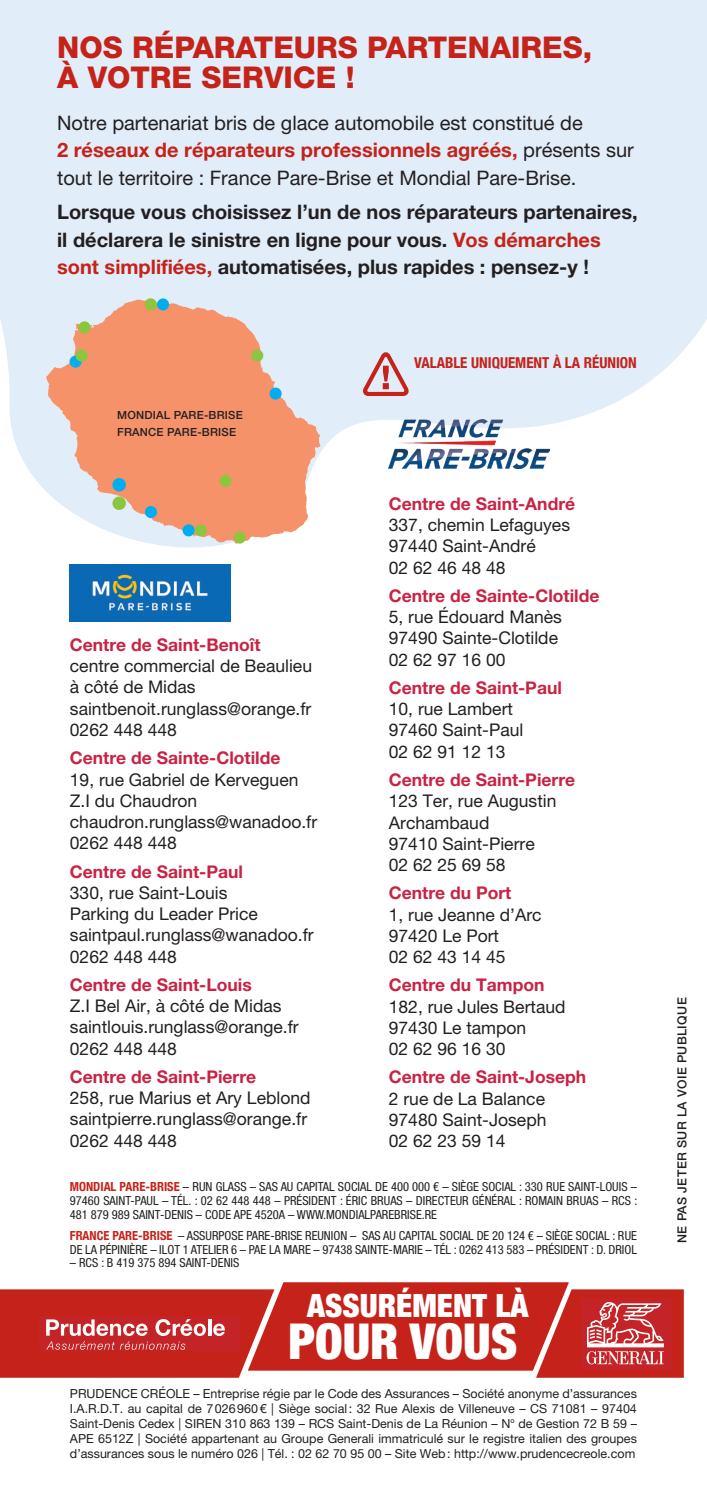
<style>
.page{position:relative;width:707px;height:1488px;background:#fff}
.page>*{position:absolute;margin:0;border:0;box-sizing:border-box;transform-origin:0 0}
.t1{font:900 condensed 49.75px "Helvetica Neue LT Pro";color:#fff}
.t2{font:900 condensed 32.25px "Helvetica Neue LT Pro";color:#fff}
.t3{font:800 30px/30px "Helvetica Neue LT Pro";color:#c5221a}
.t4{font:20px/27.5px "Helvetica Neue LT Pro";color:#231f20}
.t5{font:700 20px/27.5px "Helvetica Neue LT Pro";color:#231f20}
.t6{font:17.5px/21.2px "Helvetica Neue LT Pro";color:#231f20}
.t7{font:700 17.5px "Helvetica Neue LT Pro";color:#c82344}
.t8{font:700 condensed 15px "Helvetica Neue";color:#c5221a}
.t9{font:condensed 12.5px/13.8px "Helvetica Neue LT Std";color:#231f20;text-align:justify}
.t10{font:12.5px/15px "Helvetica Neue LT Pro";color:#231f20;text-align:justify}
.t11{font:500 12.5px "Helvetica Neue LT Pro";letter-spacing:.03em;color:#231f20}
.t12{font:500 11.25px/17px "Helvetica Neue LT Pro";letter-spacing:.02em;color:#231f20}
.s1{font-weight:700;color:#c5221a}
.s2{color:#c5221a}
.s3{font-family:"Helvetica Neue";font-weight:700;color:#c5221a}
</style>
<div class="page">
<svg style="left:0;top:0;width:707px;height:602px;fill:#e1edf8"></svg>
<svg style="left:46px;top:298px;width:275px;height:246px;background:#f0b099"></svg>
<div style="left:269px;top:388px;width:13px;height:12px;background:#00aeef;border-radius:50%"></div>
<div style="left:157px;top:298px;width:12px;height:13px;background:#00aeef;border-radius:50%"></div>
<div style="left:70px;top:356px;width:12px;height:12px;background:#00aeef;border-radius:50%"></div>
<div style="left:145px;top:506px;width:12px;height:12px;background:#00aeef;border-radius:50%"></div>
<div style="left:183px;top:524px;width:12px;height:12px;background:#00aeef;border-radius:50%"></div>
<div style="left:251px;top:350px;width:12px;height:12px;background:#8bc63e;border-radius:50%"></div>
<div style="left:145px;top:298px;width:12px;height:13px;background:#8bc63e;border-radius:50%"></div>
<div style="left:76px;top:350px;width:12px;height:12px;background:#8bc63e;border-radius:50%"></div>
<div style="left:195px;top:524px;width:12px;height:12px;background:#8bc63e;border-radius:50%"></div>
<div style="left:78px;top:321px;width:13px;height:12px;background:#8bc63e;border-radius:50%"></div>
<div style="left:220px;top:475px;width:12px;height:12px;background:#8bc63e;border-radius:50%"></div>
<div style="left:234px;top:532px;width:12px;height:12px;background:#8bc63e;border-radius:50%"></div>
<svg style="left:359px;top:351px;width:51px;height:47px;background:#d9b5bb"></svg>
<img style="left:389px;top:419px;width:160px;height:49px">
<img style="left:70px;top:564px;width:160px;height:57px">
<svg style="left:0;top:1282px;width:684px;height:96px;background:#cd413c"></svg>
<div style="left:112px;top:478px;width:14px;height:14px;background:#00aeef;border-radius:50%"></div>
<div style="left:112px;top:497px;width:14px;height:13px;background:#8bc63e;border-radius:50%"></div>
<h3 class="t3" style="left:57px;top:32px;width:537px">NOS RÉPARATEURS PARTENAIRES,<br>À VOTRE SERVICE !</h3>
<p class="t4" style="left:57px;top:109px;width:578px">Notre partenariat bris de glace automobile est constitué de<br><span class="s1">2 réseaux de réparateurs professionnels agréés,</span> présents sur tout le territoire : France Pare-Brise et Mondial Pare-Brise.</p>
<p class="t5" style="left:57px;top:198px;width:582px">Lorsque vous choisissez l’un de nos réparateurs partenaires, il déclarera le sinistre en ligne pour vous. <span class="s2">Vos démarches sont simplifiées,</span> automatisées, plus rapides : pensez-y !</p>
<p class="t12" style="left:117px;top:406px;width:127px">MONDIAL PARE-BRISE<br>FRANCE PARE-BRISE</p>
<p class="t8" style="left:414px;top:350px;width:224px">VALABLE UNIQUEMENT À LA RÉUNION</p>
<p class="t7" style="left:389px;top:493px;width:188px">Centre de Saint-André</p>
<p class="t6" style="left:389px;top:514px;width:183px">337, chemin Lefaguyes<br>97440 Saint-André<br>02 62 46 48 48</p>
<p class="t7" style="left:389px;top:585px;width:212px">Centre de Sainte-Clotilde</p>
<p class="t6" style="left:389px;top:606px;width:175px">5, rue Édouard Manès<br>97490 Sainte-Clotilde<br>02 62 97 16 00</p>
<p class="t7" style="left:389px;top:677px;width:175px">Centre de Saint-Paul</p>
<p class="t6" style="left:389px;top:698px;width:136px">10, rue Lambert<br>97460 Saint-Paul<br>02 62 91 12 13</p>
<p class="t7" style="left:389px;top:769px;width:188px">Centre de Saint-Pierre</p>
<p class="t6" style="left:389px;top:790px;width:169px">123 Ter, rue Augustin<br>Archambaud<br>97410 Saint-Pierre<br>02 62 25 69 58</p>
<p class="t7" style="left:389px;top:882px;width:124px">Centre du Port</p>
<p class="t6" style="left:389px;top:904px;width:154px">1, rue Jeanne d’Arc<br>97420 Le Port<br>02 62 43 14 45</p>
<p class="t7" style="left:389px;top:974px;width:157px">Centre du Tampon</p>
<p class="t6" style="left:389px;top:996px;width:178px">182, rue Jules Bertaud<br>97430 Le tampon<br>02 62 96 16 30</p>
<p class="t7" style="left:389px;top:1066px;width:199px">Centre de Saint-Joseph</p>
<p class="t6" style="left:389px;top:1088px;width:159px;text-align:justify">2 rue de La Balance 97480 Saint-Joseph 02 62 23 59 14</p>
<p class="t9" style="left:70px;top:1180px;width:569px"><span class="s3">MONDIAL PARE-BRISE</span> – RUN GLASS – SAS AU CAPITAL SOCIAL DE 400 000 € – SIÈGE SOCIAL : 330 RUE SAINT-LOUIS – 97460 SAINT-PAUL – TÉL. : 02 62 448 448 – PRÉSIDENT : ÉRIC BRUAS – DIRECTEUR GÉNÉRAL : ROMAIN BRUAS – RCS :<br>481 879 989 SAINT-DENIS – CODE APE 4520A – WWW.MONDIALPAREBRISE.RE</p>
<p class="t9" style="left:70px;top:1228px;width:568px"><span class="s3">FRANCE PARE-BRISE</span> – ASSURPOSE PARE-BRISE REUNION – SAS AU CAPITAL SOCIAL DE 20 124 € – SIÈGE SOCIAL : RUE<br>DE LA PÉPINIÈRE – ILOT 1 ATELIER 6 – PAE LA MARE – 97438 SAINTE-MARIE – TÉL : 0262 413 583 – PRÉSIDENT : D. DRIOL</p>
<p class="t9" style="left:70px;top:1256px;width:171px">– RCS : B 419 375 894 SAINT-DENIS</p>
<p class="t7" style="left:70px;top:634px;width:192px">Centre de Saint-Benoît</p>
<p class="t6" style="left:70px;top:655px;width:244px">centre commercial de Beaulieu à côté de Midas saintbenoit.runglass@orange.fr<br>0262 448 448</p>
<p class="t7" style="left:70px;top:747px;width:212px">Centre de Sainte-Clotilde</p>
<p class="t6" style="left:70px;top:768px;width:249px">19, rue Gabriel de Kerveguen<br>Z.I du Chaudron chaudron.runglass@wanadoo.fr<br>0262 448 448</p>
<p class="t7" style="left:70px;top:861px;width:175px">Centre de Saint-Paul</p>
<p class="t6" style="left:70px;top:882px;width:245px">330, rue Saint-Louis<br>Parking du Leader Price saintpaul.runglass@wanadoo.fr<br>0262 448 448</p>
<p class="t7" style="left:70px;top:974px;width:183px">Centre de Saint-Louis</p>
<p class="t6" style="left:70px;top:995px;width:230px">Z.I Bel Air, à côté de Midas saintlouis.runglass@orange.fr<br>0262 448 448</p>
<p class="t7" style="left:70px;top:1066px;width:188px">Centre de Saint-Pierre</p>
<p class="t6" style="left:70px;top:1087px;width:242px">258, rue Marius et Ary Leblond saintpierre.runglass@orange.fr<br>0262 448 448</p>
<h2 class="t2" style="left:307px;top:1285px;width:222px">ASSURÉMENT LÀ</h2>
<h1 class="t1" style="left:288px;top:1311px;width:231px">POUR VOUS</h1>
<p class="t10" style="left:70px;top:1386px;width:568px">PRUDENCE CRÉOLE – Entreprise régie par le Code des Assurances – Société anonyme d’assurances I.A.R.D.T. au capital de 7026960€ | Siège social: 32 Rue Alexis de Villeneuve – CS 71081 – 97404<br>Saint-Denis Cedex | SIREN 310 863 139 – RCS Saint-Denis de La Réunion – N<sup>o</sup> de Gestion 72 B 59 – APE 6512Z | Société appartenant au Groupe Generali immatriculé sur le registre italien des groupes d’assurances sous le numéro 026 | Tél. : 02 62 70 95 00 – Site Web: http://www.prudencecreole.com</p>
<p class="t11" style="left:675px;top:1243px;width:247px;rotate:-90deg">NE PAS JETER SUR LA VOIE PUBLIQUE</p>
</div>
